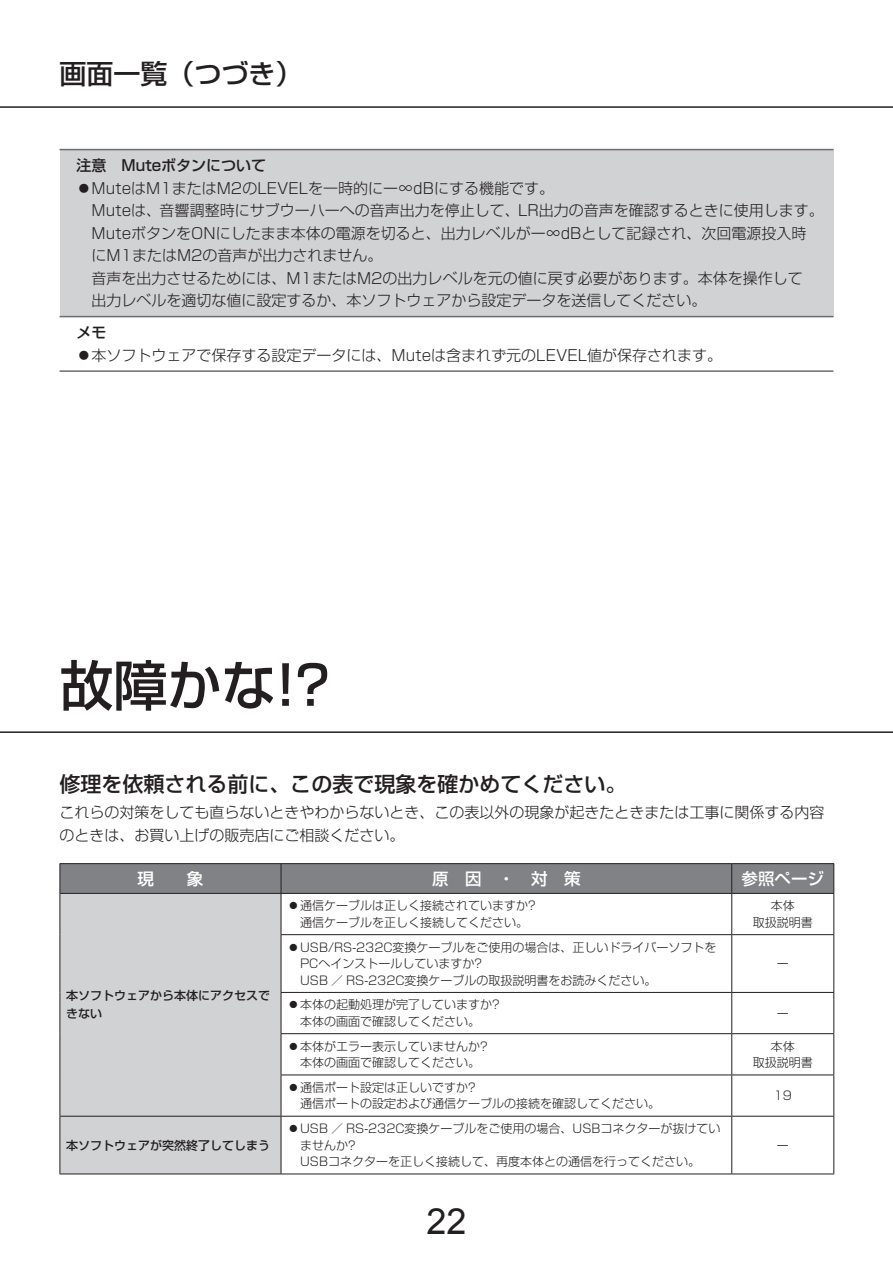
<style>
.page{position:relative;width:893px;height:1263px;background:#fff}
.page>*{position:absolute;margin:0;border:0;box-sizing:border-box;transform-origin:0 0}
.t1{font:500 54px "Shin Go Pro";color:#231f20}
.t2{font:36px "Arial";color:#231f20}
.t3{font:500 27px "Shin Go Pro";color:#231f20}
.t4{font:500 21px "Shin Go Pro";color:#231f20}
.t5{font:500 16.5px "Shin Go Pro";color:#fff}
.t6{font:300 15px/22.5px "Shin Go Pro";color:#231f20}
.t7{font:500 15px "Shin Go Pro";color:#231f20}
.t8{font:300 12px/16.5px "Shin Go Pro";color:#231f20;text-align:center}
.t9{font:500 12px/18px "Shin Go Pro";color:#231f20}
</style>
<div class="page">
<hr style="left:0;top:106px;width:893px;height:2px;background:#231f20">
<div style="left:60px;top:150px;width:773px;height:167px;background:#d1d2d4"></div>
<hr style="left:60px;top:149px;width:773px;height:1px;background:#6c6d70">
<hr style="left:60px;top:316px;width:773px;height:1px;background:#6c6d70">
<hr style="left:60px;top:370px;width:773px;height:2px;background:#6c6d70">
<hr style="left:0;top:731px;width:893px;height:2px;background:#231f20">
<div style="left:61px;top:894px;width:220px;height:279px;background:#d1d2d4"></div>
<hr style="left:281px;top:934px;width:451px;height:1px;background:#231f20">
<hr style="left:732px;top:934px;width:102px;height:1px;background:#231f20">
<hr style="left:281px;top:992px;width:451px;height:1px;background:#231f20">
<hr style="left:732px;top:992px;width:102px;height:1px;background:#231f20">
<hr style="left:281px;top:1033px;width:451px;height:1px;background:#231f20">
<hr style="left:281px;top:1074px;width:451px;height:1px;background:#231f20">
<hr style="left:281px;top:1116px;width:451px;height:1px;background:#231f20">
<hr style="left:281px;top:1173px;width:451px;height:1px;background:#231f20">
<hr style="left:731px;top:894px;width:1px;height:40px;background:#231f20">
<hr style="left:833px;top:894px;width:1px;height:40px;background:#231f20">
<hr style="left:731px;top:935px;width:1px;height:57px;background:#231f20">
<hr style="left:833px;top:935px;width:1px;height:57px;background:#231f20">
<hr style="left:731px;top:993px;width:1px;height:40px;background:#231f20">
<hr style="left:833px;top:993px;width:1px;height:40px;background:#231f20">
<hr style="left:732px;top:1033px;width:102px;height:1px;background:#231f20">
<hr style="left:731px;top:1034px;width:1px;height:40px;background:#231f20">
<hr style="left:833px;top:1034px;width:1px;height:40px;background:#231f20">
<hr style="left:732px;top:1074px;width:102px;height:1px;background:#231f20">
<hr style="left:731px;top:1075px;width:1px;height:41px;background:#231f20">
<hr style="left:833px;top:1075px;width:1px;height:41px;background:#231f20">
<hr style="left:732px;top:1116px;width:102px;height:1px;background:#231f20">
<hr style="left:731px;top:1116px;width:1px;height:57px;background:#231f20">
<hr style="left:833px;top:1116px;width:1px;height:57px;background:#231f20">
<hr style="left:732px;top:1173px;width:102px;height:1px;background:#231f20">
<hr style="left:60px;top:863px;width:221px;height:1px;background:#231f20">
<hr style="left:281px;top:863px;width:451px;height:1px;background:#231f20">
<hr style="left:732px;top:863px;width:102px;height:1px;background:#231f20">
<svg style="left:60px;top:864px;width:774px;height:29px;background:#7e8083"></svg>
<hr style="left:60px;top:893px;width:221px;height:1px;background:#231f20">
<hr style="left:281px;top:893px;width:451px;height:1px;background:#231f20">
<hr style="left:732px;top:893px;width:102px;height:1px;background:#231f20">
<hr style="left:60px;top:894px;width:1px;height:41px;background:#231f20">
<hr style="left:281px;top:894px;width:1px;height:40px;background:#231f20">
<hr style="left:60px;top:935px;width:1px;height:57px;background:#231f20">
<hr style="left:281px;top:935px;width:1px;height:57px;background:#231f20">
<hr style="left:60px;top:992px;width:1px;height:42px;background:#231f20">
<hr style="left:281px;top:993px;width:1px;height:40px;background:#231f20">
<hr style="left:60px;top:1034px;width:1px;height:41px;background:#231f20">
<hr style="left:281px;top:1034px;width:1px;height:40px;background:#231f20">
<hr style="left:60px;top:1075px;width:1px;height:41px;background:#231f20">
<hr style="left:281px;top:1075px;width:1px;height:41px;background:#231f20">
<hr style="left:60px;top:1116px;width:221px;height:1px;background:#231f20">
<hr style="left:60px;top:1116px;width:1px;height:57px;background:#231f20">
<hr style="left:281px;top:1116px;width:1px;height:57px;background:#231f20">
<hr style="left:60px;top:1173px;width:221px;height:1px;background:#231f20">
<h3 class="t3" style="left:60px;top:51px;width:245px">画面一覧（つづき）</h3>
<p class="t7" style="left:77px;top:153px;width:191px">注意　Muteボタンについて</p>
<p class="t6" style="left:92px;top:175px;width:734px;text-indent:-15px">⿟MuteはM1またはM2のLEVELを一時的にー∞dBにする機能です。<br>Muteは、音響調整時にサブウーハーへの音声出力を停止して、LR出力の音声を確認するときに使用します。MuteボタンをONにしたまま本体の電源を切ると、出力レベルがー∞dBとして記録され、次回電源投入時にM1またはM2の音声が出力されません。<br>音声を出力させるためには、M1またはM2の出力レベルを元の値に戻す必要があります。本体を操作して<br>出力レベルを適切な値に設定するか、本ソフトウェアから設定データを送信してください。</p>
<p class="t7" style="left:77px;top:320px;width:32px">メモ</p>
<p class="t6" style="left:77px;top:342px;width:647px">⿟本ソフトウェアで保存する設定データには、Muteは含まれず元のLEVEL値が保存されます。</p>
<h1 class="t1" style="left:60px;top:641px;width:272px">故障かな!?</h1>
<h3 class="t4" style="left:60px;top:767px;width:568px">修理を依頼される前に、この表で現象を確かめてください。</h3>
<p class="t6" style="left:60px;top:800px;width:766px">これらの対策をしても直らないときやわからないとき、この表以外の現象が起きたときまたは工事に関係する内容のときは、お買い上げの販売店にご相談ください。</p>
<p class="t5" style="left:137px;top:865px;width:67px">現　　象</p>
<p class="t5" style="left:432px;top:865px;width:150px">原　因　・　対　策</p>
<p class="t5" style="left:741px;top:865px;width:84px">参照ページ</p>
<p class="t9" style="left:66px;top:985px;width:205px">本ソフトウェアから本体にアクセスできない</p>
<p class="t9" style="left:66px;top:1135px;width:205px">本ソフトウェアが突然終了してしまう</p>
<p class="t8" style="left:287px;top:896px;width:250px">⿟通信ケーブルは正しく接続されていますか?通信ケーブルを正しく接続してください。</p>
<p class="t8" style="left:753px;top:896px;width:62px">本体<br>取扱説明書</p>
<p class="t8" style="left:300px;top:937px;width:418px;text-align:left;text-indent:-13px">⿟USB/RS-232C変換ケーブルをご使用の場合は、正しいドライバーソフトを<br>PCへインストールしていますか?<br>USB ／ RS-232C変換ケーブルの取扱説明書をお読みください。</p>
<p class="t8" style="left:777px;top:954px;width:13px">ー</p>
<p class="t8" style="left:287px;top:995px;width:214px">⿟本体の起動処理が完了していますか?本体の画面で確認してください。</p>
<p class="t8" style="left:777px;top:1003px;width:13px">ー</p>
<p class="t8" style="left:287px;top:1036px;width:202px">⿟本体がエラー表示していませんか?本体の画面で確認してください。</p>
<p class="t8" style="left:753px;top:1036px;width:62px">本体<br>取扱説明書</p>
<p class="t8" style="left:300px;top:1077px;width:362px;text-align:left;text-indent:-13px">⿟通信ポート設定は正しいですか?<br>通信ポートの設定および通信ケーブルの接続を確認してください。</p>
<p class="t8" style="left:774px;top:1086px;width:20px">19</p>
<p class="t8" style="left:300px;top:1119px;width:422px;text-align:left;text-indent:-13px">⿟USB ／ RS-232C変換ケーブルをご使用の場合、USBコネクターが抜けていませんか?<br>USBコネクターを正しく接続して、再度本体との通信を行ってください。</p>
<h2 class="t2" style="left:426px;top:1198px;width:42px">22</h2>
<p class="t8" style="left:777px;top:1135px;width:13px">ー</p>
</div>
